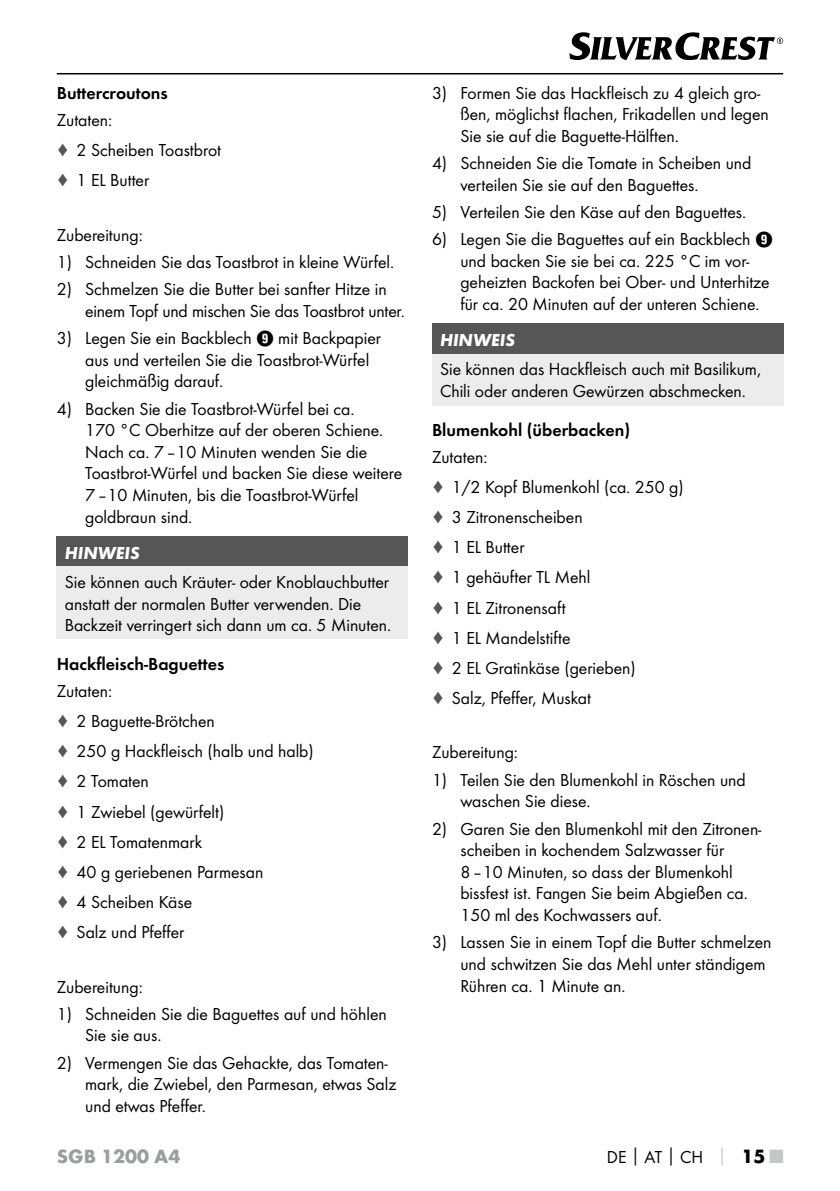
<style>
.page{position:relative;width:840px;height:1191px;background:#fff}
.page>*{position:absolute;margin:0;border:0;box-sizing:border-box;transform-origin:0 0}
.t1{font:700 20px "Futura";color:#9c9d9d}
.t2{font:18px/21.6px "Futura Boo";color:#000}
.t3{font:18px "Futura Dem";color:#000}
.t4{font:italic 700 18px "Futura";color:#fff}
.s1{color:#565656}
.s2{font-family:"Hako PI Nummern"}
.s3{font-family:"Futura";font-weight:700}
.s4{font-family:"Futura";font-weight:700;color:#c5c6c6}
.s5{font-family:"Futura";font-weight:700;font-size:20px}
.s6{font-family:"Futura";font-weight:700;font-size:20px;color:#c5c6c6}
</style>
<div class="page">
<hr style="left:57px;top:73px;width:725px;height:1px;background:#000">
<svg style="left:569px;top:32px;width:213px;height:28px"></svg>
<div style="left:57px;top:536px;width:351px;height:30px;background:#565656"></div>
<div style="left:57px;top:566px;width:351px;height:73px;background:#ececed"></div>
<div style="left:432px;top:324px;width:351px;height:30px;background:#565656"></div>
<div style="left:432px;top:354px;width:351px;height:51px;background:#ececed"></div>
<p class="t3" style="left:57px;top:82px;width:112px">Buttercroutons</p>
<p class="t2" style="left:57px;top:105px;width:166px;line-height:30px">Zutaten:<br><span class="s1">♦</span> 2 Scheiben Toastbrot <span class="s1">♦</span> 1 EL Butter</p>
<p class="t2" style="left:57px;top:224px;width:87px">Zubereitung:</p>
<p class="t2" style="left:57px;top:251px;width:336px">1) Schneiden Sie das Toastbrot in kleine Würfel.</p>
<p class="t2" style="left:85px;top:278px;width:319px;text-indent:-28px">2) Schmelzen Sie die Butter bei sanfter Hitze in einem Topf und mischen Sie das Toastbrot unter.</p>
<p class="t2" style="left:85px;top:327px;width:297px;text-indent:-28px">3) Legen Sie ein Backblech <span class="s2">9</span> mit Backpapier aus und verteilen Sie die Toastbrot-Würfel gleichmäßig darauf.</p>
<p class="t2" style="left:85px;top:398px;width:318px;text-indent:-28px">4) Backen Sie die Toastbrot-Würfel bei ca.<br>170 °C Oberhitze auf der oberen Schiene.<br>Nach ca. 7–10 Minuten wenden Sie die Toastbrot-Würfel und backen Sie diese weitere 7–10 Minuten, bis die Toastbrot-Würfel goldbraun sind.</p>
<p class="t4" style="left:65px;top:541px;width:76px">HINWEIS</p>
<p class="t2" style="left:65px;top:571px;width:325px">Sie können auch Kräuter- oder Knoblauchbutter anstatt der normalen Butter verwenden. Die<br>Backzeit verringert sich dann um ca. 5 Minuten.</p>
<p class="t3" style="left:57px;top:653px;width:169px">Hackfleisch-Baguettes</p>
<p class="t2" style="left:57px;top:676px;width:258px;line-height:30px">Zutaten:<br><span class="s1">♦</span> 2 Baguette-Brötchen<br><span class="s1">♦</span> 250 g Hackfleisch (halb und halb) <span class="s1">♦</span> 2 Tomaten<br><span class="s1">♦</span> 1 Zwiebel (gewürfelt)<br><span class="s1">♦</span> 2 EL Tomatenmark<br><span class="s1">♦</span> 40 g geriebenen Parmesan<br><span class="s1">♦</span> 4 Scheiben Käse<br><span class="s1">♦</span> Salz und Pfeffer</p>
<p class="t2" style="left:57px;top:975px;width:87px">Zubereitung:</p>
<p class="t2" style="left:85px;top:1003px;width:303px;text-indent:-28px">1) Schneiden Sie die Baguettes auf und höhlen<br>Sie sie aus.</p>
<p class="t2" style="left:85px;top:1051px;width:313px;text-indent:-28px">2) Vermengen Sie das Gehackte, das Tomaten&shy;mark, die Zwiebel, den Parmesan, etwas Salz und etwas Pfeffer.</p>
<p class="t2" style="left:460px;top:82px;width:310px;text-indent:-28px">3) Formen Sie das Hackfleisch zu 4 gleich gro&shy;ßen, möglichst flachen, Frikadellen und legen<br>Sie sie auf die Baguette-Hälften.</p>
<p class="t2" style="left:460px;top:152px;width:292px;text-indent:-28px">4) Schneiden Sie die Tomate in Scheiben und verteilen Sie sie auf den Baguettes.</p>
<p class="t2" style="left:432px;top:201px;width:313px">5) Verteilen Sie den Käse auf den Baguettes.</p>
<p class="t2" style="left:460px;top:228px;width:314px;text-indent:-28px">6) Legen Sie die Baguettes auf ein Backblech <span class="s2">9 </span>und backen Sie sie bei ca. 225 °C im vor-- geheizten Backofen bei Ober- und Unterhitze für ca. 20 Minuten auf der unteren Schiene.</p>
<p class="t4" style="left:440px;top:329px;width:76px">HINWEIS</p>
<p class="t2" style="left:440px;top:358px;width:322px">Sie können das Hackfleisch auch mit Basilikum,<br>Chili oder anderen Gewürzen abschmecken.</p>
<p class="t3" style="left:432px;top:419px;width:199px">Blumenkohl (überbacken)</p>
<p class="t2" style="left:432px;top:442px;width:253px;line-height:30px">Zutaten:<br><span class="s1">♦</span> 1/2 Kopf Blumenkohl (ca. 250 g) <span class="s1">♦</span> 3 Zitronenscheiben<br><span class="s1">♦</span> 1 EL Butter<br><span class="s1">♦</span> 1 gehäufter TL Mehl<br><span class="s1">♦</span> 1 EL Zitronensaft<br><span class="s1">♦</span> 1 EL Mandelstifte<br><span class="s1">♦</span> 2 EL Gratinkäse (gerieben)<br><span class="s1">♦</span> Salz, Pfeffer, Muskat</p>
<p class="t2" style="left:432px;top:741px;width:87px">Zubereitung:</p>
<p class="t2" style="left:460px;top:768px;width:287px;text-indent:-28px">1) Teilen Sie den Blumenkohl in Röschen und waschen Sie diese.</p>
<p class="t2" style="left:460px;top:817px;width:302px;text-indent:-28px">2) Garen Sie den Blumenkohl mit den Zitronen&shy;scheiben in kochendem Salzwasser für 8–10 Minuten, so dass der Blumenkohl bissfest ist. Fangen Sie beim Abgießen ca.<br>150 ml des Kochwassers auf.</p>
<p class="t2" style="left:460px;top:931px;width:312px;text-indent:-28px">3) Lassen Sie in einem Topf die Butter schmelzen und schwitzen Sie das Mehl unter ständigem<br>Rühren ca. 1 Minute an.</p>
<p class="t1" style="left:57px;top:1143px;width:125px">SGB 1200 A4</p>
<p class="t2" style="left:606px;top:1145px;width:178px">DE<span class="s3">│</span>AT<span class="s3">│</span>CH <span class="s4">│</span> <span class="s5">15</span> <span class="s6">■</span></p>
</div>
